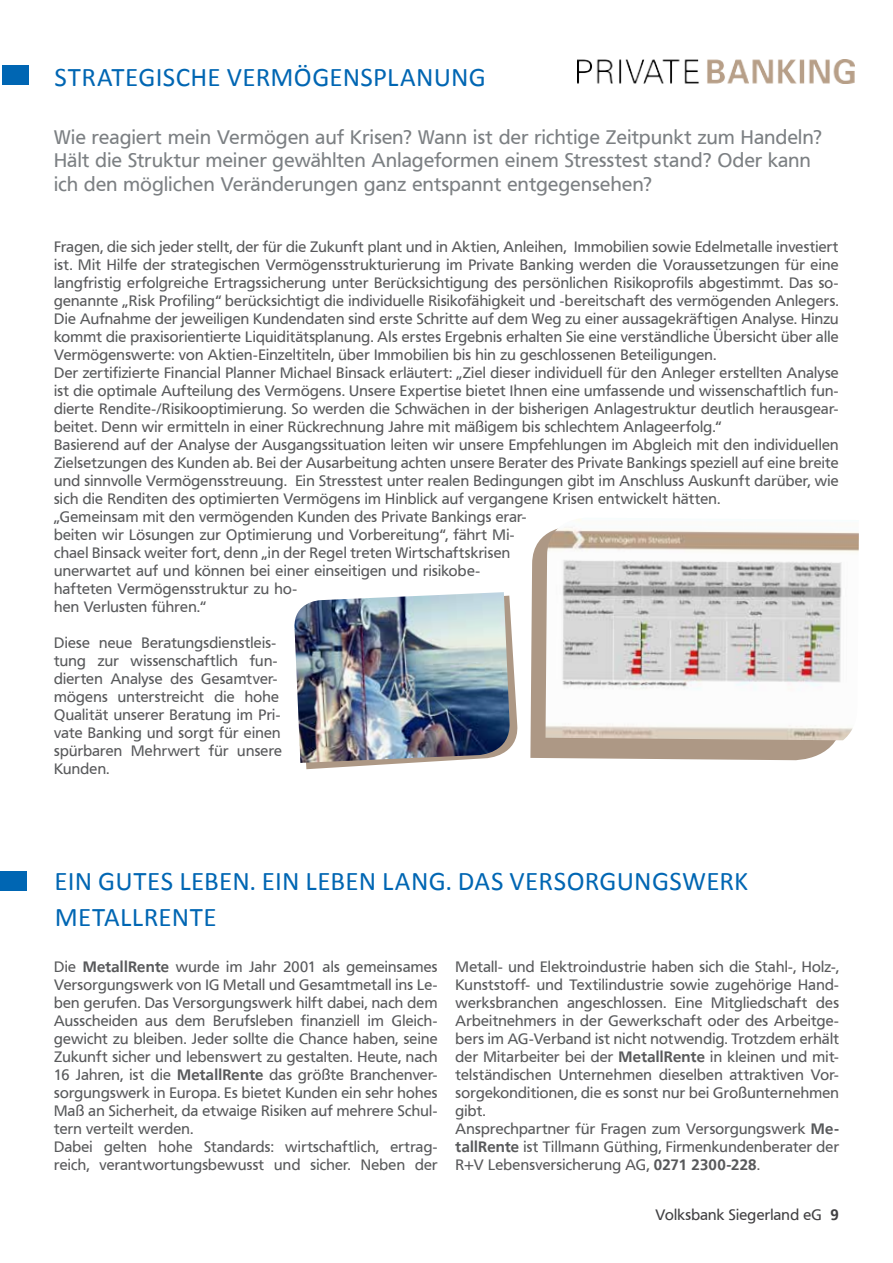
<style>
.page{position:relative;width:893px;height:1263px;background:#fff}
.page>*{position:absolute;margin:0;border:0;box-sizing:border-box;transform-origin:0 0}
.t1{font:27px "Calibri";letter-spacing:.015em;color:#0066b3}
.t2{font:19.5px/23.4px "Frutiger VR";letter-spacing:.02em;color:#7c8083}
.t3{font:15px/18px "Frutiger VR";letter-spacing:.02em;color:#58595b}
.t4{font:15px "Frutiger VR";letter-spacing:.02em;color:#414042}
.s1{font-weight:700}
</style>
<div class="page">
<svg style="left:306px;top:624px;width:212px;height:145px"></svg>
<svg style="left:530px;top:535px;width:313px;height:226px;background:#b8a696"></svg>
<img style="left:294px;top:592px;width:217px;height:171px">
<img style="left:545px;top:519px;width:314px;height:221px">
<img style="left:577px;top:59px;width:278px;height:24px">
<div style="left:2px;top:65px;width:27px;height:20px;background:#0066b3"></div>
<div style="left:0;top:872px;width:27px;height:19px;background:#0066b3"></div>
<h1 class="t1" style="left:55px;top:60px;width:84px">STRATEGIS</h1>
<h1 class="t1" style="left:176px;top:60px;width:84px">CHE VERM</h1>
<h1 class="t1" style="left:294px;top:60px;width:189px">ÖGENSPLANUNG</h1>
<h2 class="t2" style="left:54px;top:126px;width:769px">Wie reagiert mein Vermögen auf Krisen? Wann ist der richtige Zeitpunkt zum Handeln?<br>Hält die Struktur meiner gewählten Anlageformen einem Stresstest stand? Oder kann ich den möglichen Veränderungen ganz entspannt entgegensehen?</h2>
<p class="t3" style="left:54px;top:238px;width:786px">Fragen, die sich jeder stellt, der für die Zukunft plant und in Aktien, Anleihen, Immobilien sowie Edelmetalle investiert ist. Mit Hilfe der strategischen Vermögensstrukturierung im Private Banking werden die Voraussetzungen für eine langfristig erfolgreiche Ertragssicherung unter Berücksichtigung des persönlichen Risikoprofils abgestimmt. Das so&shy;genannte „Risk Profiling“ berücksichtigt die individuelle Risikofähigkeit und -bereitschaft des vermögenden Anlegers.<br>Die Aufnahme der jeweiligen Kundendaten sind erste Schritte auf dem Weg zu einer aussagekräftigen Analyse. Hinzu kommt die praxisorientierte Liquiditätsplanung. Als erstes Ergebnis erhalten Sie eine verständliche Übersicht über alle Vermögenswerte: von Aktien-Einzeltiteln, über Immobilien bis hin zu geschlossenen Beteiligungen.<br>Der zertifizierte Financial Planner Michael Binsack erläutert: „Ziel dieser individuell für den Anleger erstellten Analyse ist die optimale Aufteilung des Vermögens. Unsere Expertise bietet Ihnen eine umfassende und wissenschaftlich fun&shy;dierte Rendite-/Risikooptimierung. So werden die Schwächen in der bisherigen Anlagestruktur deutlich herausgear&shy;beitet. Denn wir ermitteln in einer Rückrechnung Jahre mit mäßigem bis schlechtem Anlageerfolg.“<br>Basierend auf der Analyse der Ausgangssituation leiten wir unsere Empfehlungen im Abgleich mit den individuellen Zielsetzungen des Kunden ab. Bei der Ausarbeitung achten unsere Berater des Private Bankings speziell auf eine breite und sinnvolle Vermögensstreuung. Ein Stresstest unter realen Bedingungen gibt im Anschluss Auskunft darüber, wie sich die Renditen des optimierten Vermögens im Hinblick auf vergangene Krisen entwickelt hätten.<br>„Gemeinsam mit den vermögenden Kunden des Private Bankings erar-<br>beiten wir Lösungen zur Optimierung und Vorbereitung“, fährt Mi-<br>chael Binsack weiter fort, denn „in der Regel treten Wirtschaftskrisen<br>unerwartet auf und können bei einer einseitigen und risikobe-<br>hafteten Vermögensstruktur zu ho-<br>hen Verlusten führen.“</p>
<p class="t3" style="left:54px;top:634px;width:229px">Diese neue Beratungsdienstleis&shy;tung zur wissenschaftlich fun&shy;dierten Analyse des Gesamtver&shy;mögens unterstreicht die hohe<br>Qualität unserer Beratung im Pri&shy;vate Banking und sorgt für einen spürbaren Mehrwert für unsere<br>Kunden.</p>
<h1 class="t1" style="left:55px;top:864px;width:139px">EIN GUTES LEBE</h1>
<h1 class="t1" style="left:232px;top:864px;width:87px">N. EIN LEBE</h1>
<h1 class="t1" style="left:359px;top:864px;width:183px">N LANG. DAS VERSORG</h1>
<h1 class="t1" style="left:617px;top:864px;width:53px">UNGSWERK</h1>
<h1 class="t1" style="left:55px;top:900px;width:160px">METALLRENTE</h1>
<p class="t3" style="left:54px;top:958px;width:385px">Die <span class="s1">MetallRente</span> wurde im Jahr 2001 als gemeinsames Versorgungswerk von IG Metall und Gesamtmetall ins Le&shy;ben gerufen. Das Versorgungswerk hilft dabei, nach dem Ausscheiden aus dem Berufsleben finanziell im Gleich&shy;gewicht zu bleiben. Jeder sollte die Chance haben, seine Zukunft sicher und lebenswert zu gestalten. Heute, nach 16 Jahren, ist die <span class="s1">MetallRente</span> das größte Branchenver&shy;sorgungswerk in Europa. Es bietet Kunden ein sehr hohes Maß an Sicherheit, da etwaige Risiken auf mehrere Schul&shy;tern verteilt werden.<br>Dabei gelten hohe Standards: wirtschaftlich, ertrag&shy;reich, verantwortungsbewusst und sicher. Neben der</p>
<p class="t3" style="left:456px;top:958px;width:385px">Metall- und Elektroindustrie haben sich die Stahl-, Holz-, Kunststoff- und Textilindustrie sowie zugehörige Hand&shy;werksbranchen angeschlossen. Eine Mitgliedschaft des Arbeitnehmers in der Gewerkschaft oder des Arbeitge&shy;bers im AG-Verband ist nicht notwendig. Trotzdem erhält der Mitarbeiter bei der <span class="s1">MetallRente</span> in kleinen und mit&shy;telständischen Unternehmen dieselben attraktiven Vor&shy;sorgekonditionen, die es sonst nur bei Großunternehmen gibt.<br>Ansprechpartner für Fragen zum Versorgungswerk <span class="s1">Me&shy;tallRente</span> ist Tillmann Güthing, Firmenkundenberater der R+V Lebensversicherung AG, <span class="s1">0271 2300-228</span>.</p>
<p class="t4" style="left:655px;top:1206px;width:185px">Volksbank Siegerland eG <span class="s1">9</span></p>
</div>
